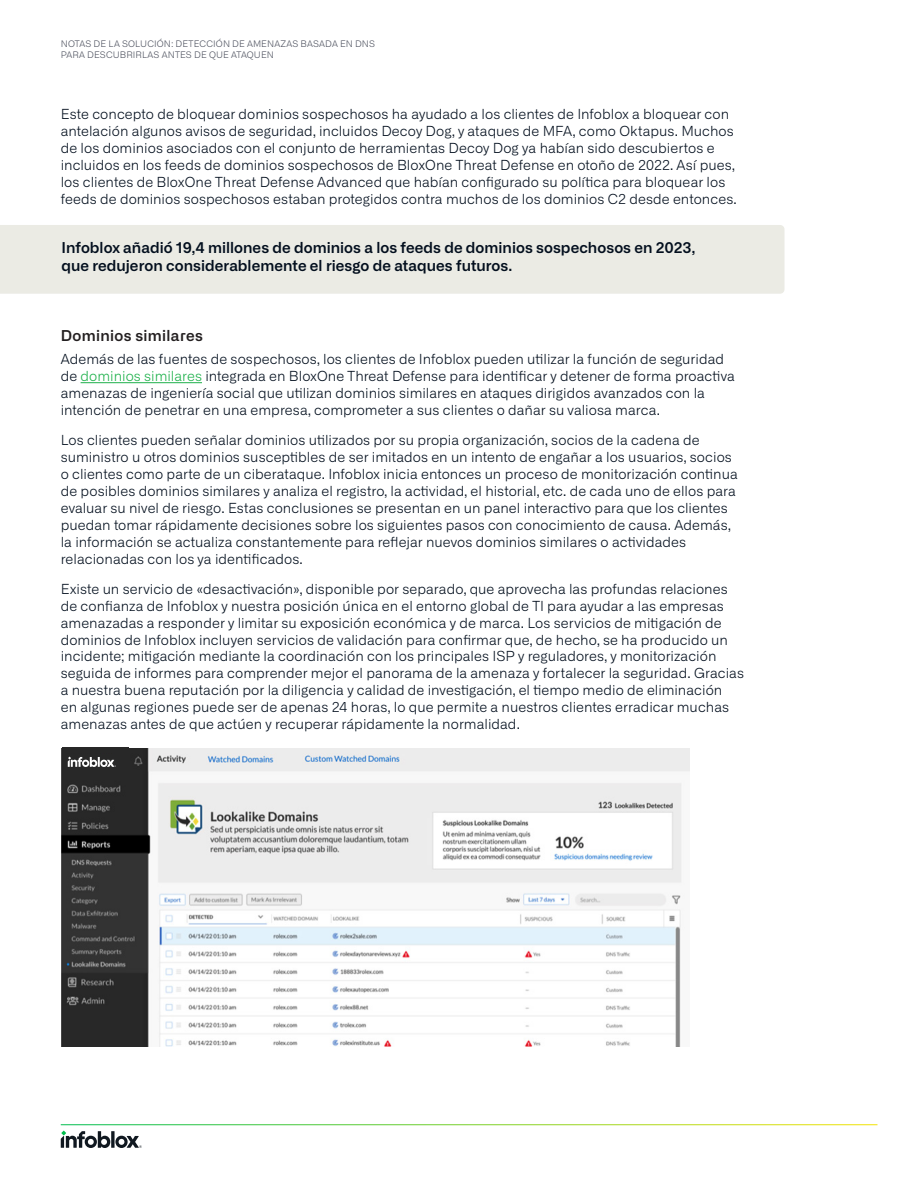
<style>
.page{position:relative;width:918px;height:1188px;background:#fff}
.page>*{position:absolute;margin:0;border:0;box-sizing:border-box;transform-origin:0 0}
.body_text{font:600 15px/18px "Alliance No.1";letter-spacing:.005em;color:#030f1e}
.Heading_level_2{font:600 15px "Alliance No.2";letter-spacing:.025em;color:#231f20}
.body_text-2{font:300 13.8px/16.8px "Alliance No.1";letter-spacing:.005em;color:#030f1e}
.t1{font:300 9px/10.5px "Alliance No.1";letter-spacing:.015em;color:#4d515e}
.s1{color:#1eb14b}
</style>
<div class="page">
<svg style="left:61px;top:1131px;width:81px;height:17px"></svg>
<hr style="left:81px;top:382px;width:121px;height:1px;background:#1eb14b">
<img style="left:61px;top:748px;width:628px;height:298px">
<div style="left:66px;top:754px;width:49px;height:16px;background:#282828"></div>
<svg style="left:68px;top:757px;width:48px;height:10px"></svg>
<div style="left:0;top:225px;width:784px;height:69px;background:#ebebe4"></div>
<p class="t1" style="left:61px;top:39px;width:316px">NOTAS DE LA SOLUCIÓN: DETECCIÓN DE AMENAZAS BASADA EN DNS<br>PARA DESCUBRIRLAS ANTES DE QUE ATAQUEN</p>
<p class="body_text-2" style="left:61px;top:106px;width:678px">Este concepto de bloquear dominios sospechosos ha ayudado a los clientes de Infoblox a bloquear con antelación algunos avisos de seguridad, incluidos Decoy Dog, y ataques de MFA, como Oktapus. Muchos de los dominios asociados con el conjunto de herramientas Decoy Dog ya habían sido descubiertos e incluidos en los feeds de dominios sospechosos de BloxOne Threat Defense en otoño de 2022. Así pues, los clientes de BloxOne Threat Defense Advanced que habían configurado su política para bloquear los feeds de dominios sospechosos estaban protegidos contra muchos de los dominios C2 desde entonces.</p>
<p class="body_text" style="left:62px;top:239px;width:635px">Infoblox añadió 19,4 millones de dominios a los feeds de dominios sospechosos en 2023, que redujeron considerablemente el riesgo de ataques futuros.</p>
<p class="Heading_level_2" style="left:61px;top:326px;width:144px">Dominios similares</p>
<p class="body_text-2" style="left:61px;top:351px;width:676px">Además de las fuentes de sospechosos, los clientes de Infoblox pueden utilizar la función de seguridad de <span class="s1">dominios similares</span> integrada en BloxOne Threat Defense para identificar y detener de forma proactiva amenazas de ingeniería social que utilizan dominios similares en ataques dirigidos avanzados con la intención de penetrar en una empresa, comprometer a sus clientes o dañar su valiosa marca.</p>
<p class="body_text-2" style="left:61px;top:432px;width:679px">Los clientes pueden señalar dominios utilizados por su propia organización, socios de la cadena de suministro u otros dominios susceptibles de ser imitados en un intento de engañar a los usuarios, socios o clientes como parte de un ciberataque. Infoblox inicia entonces un proceso de monitorización continua de posibles dominios similares y analiza el registro, la actividad, el historial, etc. de cada uno de ellos para evaluar su nivel de riesgo. Estas conclusiones se presentan en un panel interactivo para que los clientes puedan tomar rápidamente decisiones sobre los siguientes pasos con conocimiento de causa. Además, la información se actualiza constantemente para reflejar nuevos dominios similares o actividades relacionadas con los ya identificados.</p>
<p class="body_text-2" style="left:61px;top:581px;width:685px">Existe un servicio de «desactivación», disponible por separado, que aprovecha las profundas relaciones de confianza de Infoblox y nuestra posición única en el entorno global de TI para ayudar a las empresas amenazadas a responder y limitar su exposición económica y de marca. Los servicios de mitigación de dominios de Infoblox incluyen servicios de validación para confirmar que, de hecho, se ha producido un incidente; mitigación mediante la coordinación con los principales ISP y reguladores, y monitorización seguida de informes para comprender mejor el panorama de la amenaza y fortalecer la seguridad. Gracias a nuestra buena reputación por la diligencia y calidad de investigación, el tiempo medio de eliminación<br>en algunas regiones puede ser de apenas 24 horas, lo que permite a nuestros clientes erradicar muchas amenazas antes de que actúen y recuperar rápidamente la normalidad.</p>
</div>
